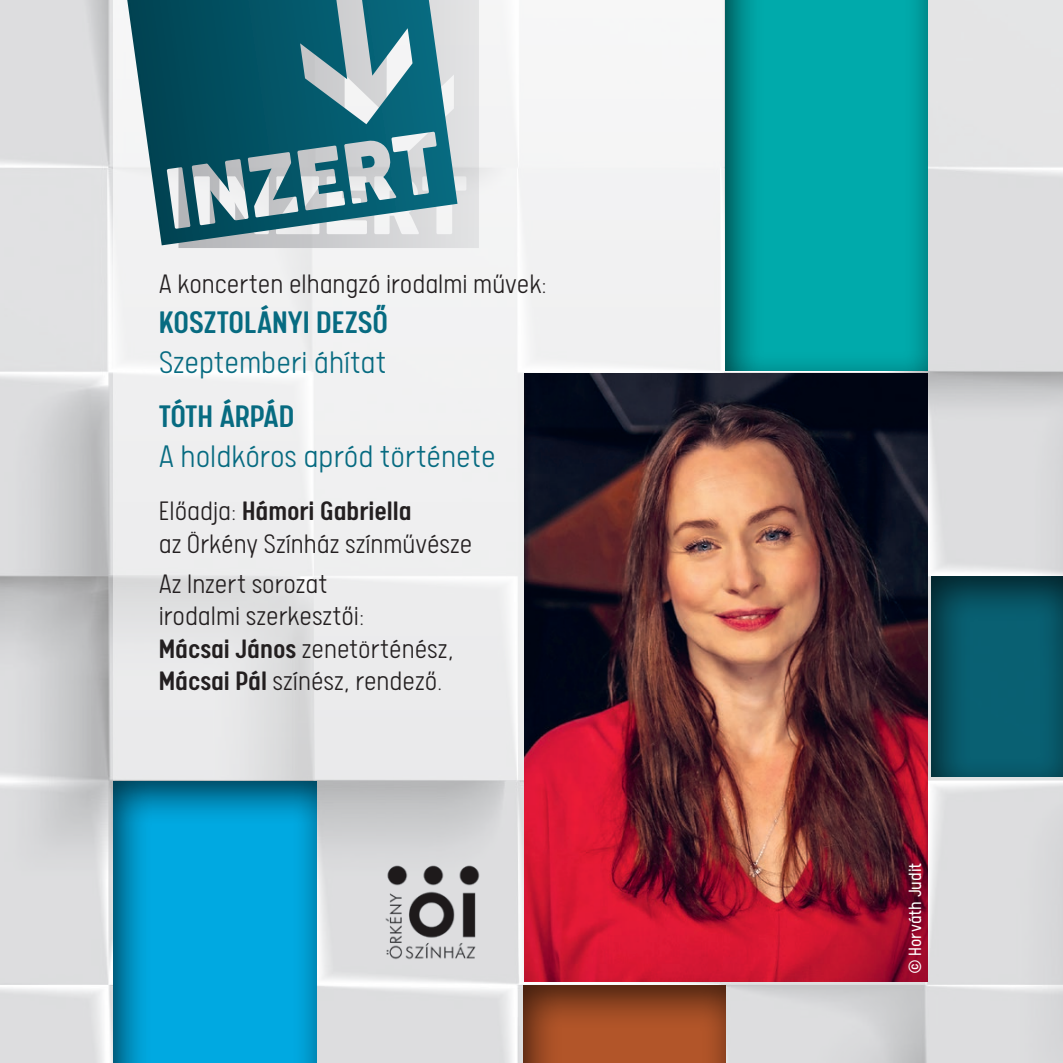
<style>
.page{position:relative;width:1063px;height:1063px;background:#fff}
.page>*{position:absolute;margin:0;border:0;box-sizing:border-box;transform-origin:0 0}
.t1{font:300 35px "Calps";color:#076b81}
.t2{font:500 35px "Calps";color:#076b81}
.t3{font:300 30px/32.5px "Calps";color:#231f20}
.t4{font:300 20px "Calps Concerto";color:#fff}
.s1{font-weight:500}
</style>
<div class="page">
<img style="left:0;top:0;width:1063px;height:1063px">
<svg style="left:113px;top:0;width:611px;height:780px;fill:#f0f0f1"></svg>
<img style="left:524px;top:374px;width:404px;height:608px">
<div style="left:930px;top:574px;width:133px;height:205px;background:#231f20;opacity:.75"></div>
<div style="left:523px;top:981px;width:207px;height:82px;background:#231f20;opacity:.75"></div>
<div style="left:112px;top:778px;width:208px;height:285px;background:#231f20;opacity:.75"></div>
<div style="left:725px;top:0;width:207px;height:373px;background:#231f20;opacity:.75"></div>
<img style="left:373px;top:850px;width:120px;height:120px">
<svg style="left:178px;top:0;width:301px;height:248px;background:#dddedf"></svg>
<svg style="left:127px;top:0;width:330px;height:245px"></svg>
<p class="t3" style="left:159px;top:266px;width:390px">A koncerten elhangzó irodalmi művek:</p>
<p class="t2" style="left:159px;top:302px;width:231px">KOSZTOLÁNYI DEZSŐ</p>
<p class="t1" style="left:159px;top:343px;width:229px">Szeptemberi áhítat</p>
<p class="t2" style="left:159px;top:396px;width:137px">TÓTH ÁRPÁD</p>
<p class="t1" style="left:159px;top:437px;width:339px">A holdkóros apród története</p>
<p class="t3" style="left:159px;top:494px;width:315px">Előadja: <span class="s1">Hámori Gabriella<br></span>az Örkény Színház színművésze</p>
<p class="t3" style="left:159px;top:566px;width:296px">Az Inzert sorozat<br>irodalmi szerkesztői:<br><span class="s1">Mácsai János</span> zenetörténész,<br><span class="s1">Mácsai Pál</span> színész, rendező.</p>
<p class="t4" style="left:904px;top:974px;width:113px;rotate:-90deg">© Horváth Judit</p>
</div>
